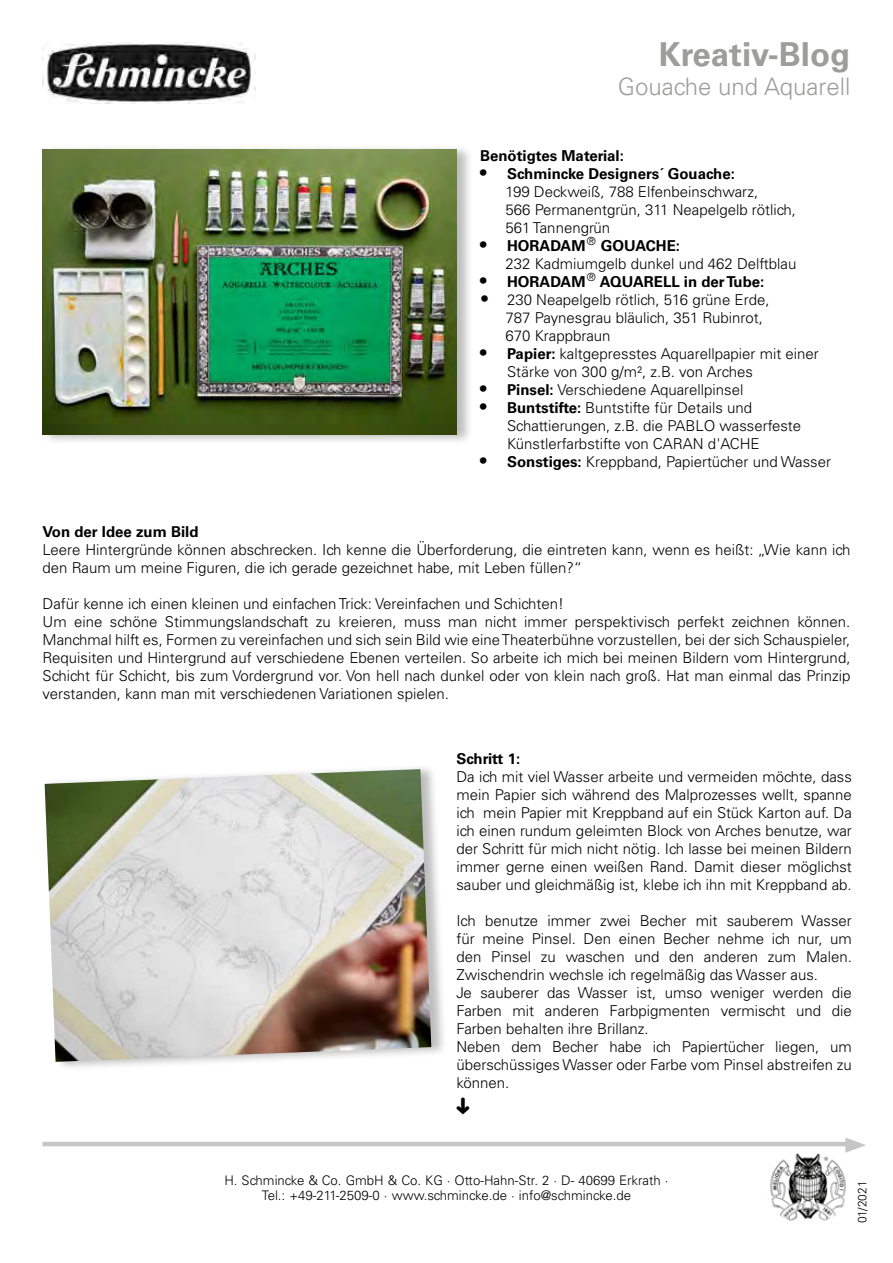
<style>
.page{position:relative;width:893px;height:1263px;background:#fff}
.page>*{position:absolute;margin:0;border:0;box-sizing:border-box;transform-origin:0 0}
.t1{font:700 33px "Univers LT Std";color:#9d9d9c}
.t2{font:300 24px "Univers LT Std";color:#9d9d9c}
.t3{font:300 15px/18px "Univers LT Std";color:#000}
.t4{font:700 15px "Univers LT Std";color:#000}
.t5{font:300 13.2px/15.9px "Univers LT Std";color:#000;text-align:center}
.t6{font:300 12px "Univers LT Std";color:#000}
.s1{font-weight:700;font-size:18px}
.s2{font-weight:700}
.s3{font-size:18px}
</style>
<div class="page">
<div style="left:42px;top:144px;width:431px;height:301px;background:#000;opacity:.26"></div>
<img style="left:43px;top:150px;width:413px;height:285px">
<div style="left:45px;top:764px;width:402px;height:308px;background:#000;opacity:.26"></div>
<img style="left:45px;top:769px;width:386px;height:293px">
<hr style="left:43px;top:1142px;width:807px;height:4px;background:#c6c6c6">
<svg style="left:845px;top:1137px;width:21px;height:16px"></svg>
<img style="left:43px;top:43px;width:213px;height:60px">
<img style="left:770px;top:1154px;width:76px;height:67px">
<h1 class="t1" style="left:659px;top:35px;width:193px">Kreativ-Blog</h1>
<h2 class="t2" style="left:618px;top:72px;width:234px">Gouache und Aquarell</h2>
<p class="t4" style="left:480px;top:147px;width:145px">Benötigtes Material:</p>
<p class="t3" style="left:505px;top:164px;width:292px;text-indent:-25px"><span class="s1">•</span> <span class="s2">Schmincke Designers´ Gouache:<br></span>199 Deckweiß, 788 Elfenbeinschwarz,<br>566 Permanentgrün, 311 Neapelgelb rötlich,<br>561 Tannengrün</p>
<p class="t3" style="left:506px;top:236px;width:292px;text-indent:-26px"><span class="s1">•</span> <span class="s2">HORADAM</span><sup>®</sup> <span class="s2">GOUACHE:<br></span>232 Kadmiumgelb dunkel und 462 Delftblau</p>
<p class="t4" style="left:480px;top:273px;width:286px"><span class="s3">•</span> HORADAM<sup>®</sup> AQUARELL in der Tube:</p>
<p class="t3" style="left:506px;top:290px;width:265px;text-indent:-26px"><span class="s3">•</span> 230 Neapelgelb rötlich, 516 grüne Erde,<br>787 Paynesgrau bläulich, 351 Rubinrot,<br>670 Krappbraun</p>
<p class="t3" style="left:507px;top:344px;width:313px;text-indent:-27px"><span class="s1">•</span> <span class="s2">Papier:</span> kaltgepresstes Aquarellpapier mit einer<br>Stärke von 300 g/m², z.B. von Arches</p>
<p class="t3" style="left:480px;top:380px;width:265px"><span class="s1">•</span> <span class="s2">Pinsel:</span> Verschiedene Aquarellpinsel</p>
<p class="t3" style="left:507px;top:398px;width:296px;text-indent:-27px"><span class="s1">•</span> <span class="s2">Buntstifte:</span> Buntstifte für Details und<br>Schattierungen, z.B. die PABLO wasserfeste<br>Künstlerfarbstifte von CARAN d'ACHE</p>
<p class="t3" style="left:480px;top:452px;width:352px"><span class="s1">•</span> <span class="s2">Sonstiges:</span> Kreppband, Papiertücher und Wasser</p>
<p class="t4" style="left:43px;top:522px;width:158px">Von der Idee zum Bild</p>
<p class="t3" style="left:43px;top:540px;width:809px">Leere Hintergründe können abschrecken. Ich kenne die Überforderung, die eintreten kann, wenn es heißt: „Wie kann ich den Raum um meine Figuren, die ich gerade gezeichnet habe, mit Leben füllen?“</p>
<p class="t3" style="left:43px;top:594px;width:809px">Dafür kenne ich einen kleinen und einfachen Trick: Vereinfachen und Schichten!<br>Um eine schöne Stimmungslandschaft zu kreieren, muss man nicht immer perspektivisch perfekt zeichnen können.<br>Manchmal hilft es, Formen zu vereinfachen und sich sein Bild wie eine Theaterbühne vorzustellen, bei der sich Schauspieler, Requisiten und Hintergrund auf verschiedene Ebenen verteilen. So arbeite ich mich bei meinen Bildern vom Hintergrund, Schicht für Schicht, bis zum Vordergrund vor. Von hell nach dunkel oder von klein nach groß. Hat man einmal das Prinzip verstanden, kann man mit verschiedenen Variationen spielen.</p>
<p class="t4" style="left:456px;top:750px;width:65px">Schritt 1:</p>
<p class="t3" style="left:456px;top:767px;width:397px;text-align:justify">Da ich mit viel Wasser arbeite und vermeiden möchte, dass mein Papier sich während des Malprozesses wellt, spanne ich mein Papier mit Kreppband auf ein Stück Karton auf. Da ich einen rundum geleimten Block von Arches benutze, war der Schritt für mich nicht nötig. Ich lasse bei meinen Bildern immer gerne einen weißen Rand. Damit dieser möglichst sauber und gleichmäßig ist, klebe ich ihn mit Kreppband ab.</p>
<p class="t3" style="left:456px;top:911px;width:397px">Ich benutze immer zwei Becher mit sauberem Wasser für meine Pinsel. Den einen Becher nehme ich nur, um den Pinsel zu waschen und den anderen zum Malen.<br>Zwischendrin wechsle ich regelmäßig das Wasser aus.<br>Je sauberer das Wasser ist, umso weniger werden die Farben mit anderen Farbpigmenten vermischt und die Farben behalten ihre Brillanz.<br>Neben dem Becher habe ich Papiertücher liegen, um überschüssiges Wasser oder Farbe vom Pinsel abstreifen zu können.</p>
<p class="t5" style="left:224px;top:1172px;width:446px">H. Schmincke &amp; Co. GmbH &amp; Co. KG · Otto-Hahn-Str. 2 · D- 40699 Erkrath ·<br>Tel.: +49-211-2509-0 · www.schmincke.de · info@schmincke.de</p>
<p class="t6" style="left:855px;top:1223px;width:44px;rotate:-90deg">01/2021</p>
</div>
